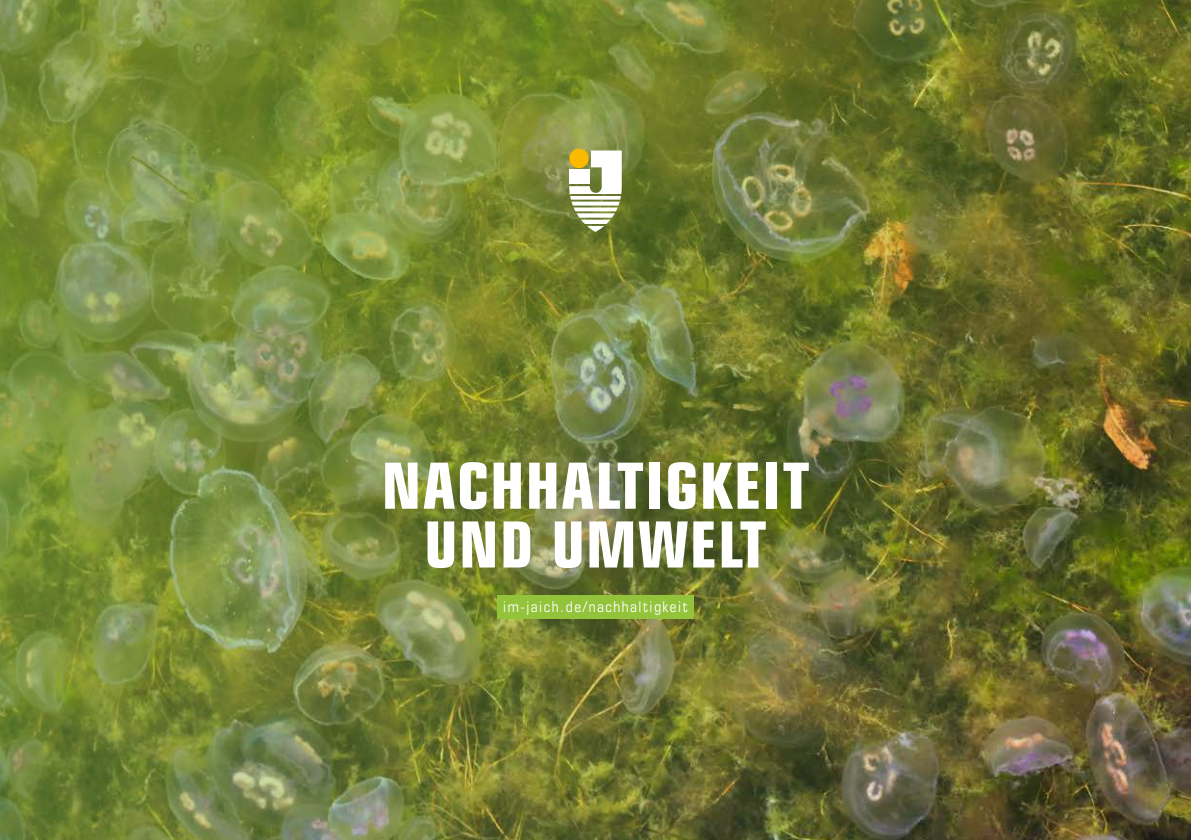
<style>
.page{position:relative;width:1191px;height:840px;background:#fff}
.page>*{position:absolute;margin:0;border:0;box-sizing:border-box;transform-origin:0 0}
.t1{font:700 condensed 63.6px/58.8px "Eurostile LT Std";letter-spacing:.02em;color:#fff;text-align:center}
.t2{font:condensed 16px "Eurostile LT Std";letter-spacing:.15em;color:#fff}
.t3{font:condensed 14.8px "Eurostile LT Std";letter-spacing:.1em;color:#fff}
</style>
<div class="page">
<img style="left:0;top:0;width:1191px;height:839px">
<div style="left:569px;top:149px;width:19px;height:19px;background:#fbba00;border-radius:50%"></div>
<svg style="left:569px;top:150px;width:53px;height:82px"></svg>
<div style="left:497px;top:595px;width:196px;height:23px;background:#93c33b"></div>
<h1 class="t1" style="left:381px;top:456px;width:430px">NACHHALTIGKEIT<br>UND UMWELT</h1>
<p class="t2" style="left:527px;top:597px;width:138px">www.im-jaich.de</p>
<p class="t3" style="left:503px;top:598px;width:186px">im-jaich.de/nachhaltigkeit</p>
</div>
